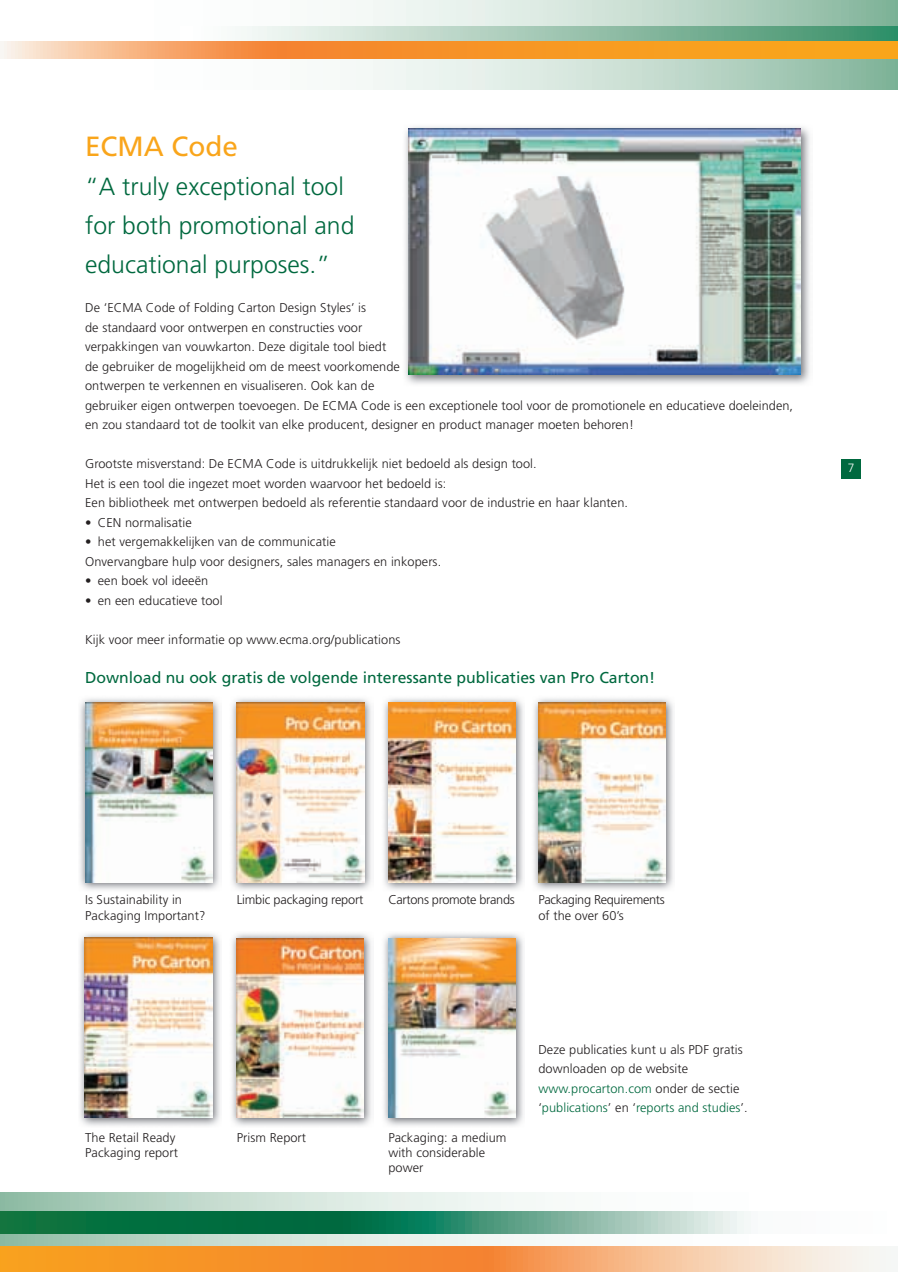
<style>
.page{position:relative;width:898px;height:1272px;background:#fff}
.page>*{position:absolute;margin:0;border:0;box-sizing:border-box;transform-origin:0 0}
.t1{font:27.75px "Frutiger LT Std";color:#f9a51b}
.t2{font:300 24.75px/39px "Frutiger LT Std";color:#00693f}
.t3{font:15.75px "Frutiger LT Std";color:#00693f}
.t4{font:300 12.75px/19.5px "Frutiger LT Std";letter-spacing:.005em;color:#231f20}
.t5{font:300 12.75px/15.3px "Frutiger LT Std";letter-spacing:-.025em;color:#231f20}
.t6{font:300 12.75px "Frutiger LT Std";letter-spacing:-.015em;color:#231f20}
.t7{font:300 12px "Frutiger LT Std";color:#fff}
.s1{color:#00693f}
</style>
<div class="page">
<svg style="left:0;top:0;width:897px;height:89px"></svg>
<div style="left:181px;top:27px;width:716px;height:29px;background:linear-gradient(to right,#fff,#3a8e67)"></div>
<svg style="left:0;top:1192px;width:751px;height:54px"></svg>
<svg style="left:0;top:1211px;width:751px;height:22px"></svg>
<svg style="left:0;top:41px;width:897px;height:17px"></svg>
<svg style="left:0;top:1246px;width:886px;height:25px"></svg>
<img style="left:80px;top:698px;width:139px;height:192px">
<img style="left:85px;top:702px;width:127px;height:180px">
<img style="left:405px;top:126px;width:405px;height:258px">
<img style="left:408px;top:129px;width:392px;height:245px">
<img style="left:232px;top:698px;width:139px;height:192px">
<img style="left:237px;top:702px;width:127px;height:180px">
<img style="left:384px;top:698px;width:139px;height:192px">
<img style="left:388px;top:702px;width:127px;height:180px">
<img style="left:534px;top:698px;width:139px;height:192px">
<img style="left:538px;top:702px;width:126px;height:180px">
<img style="left:80px;top:933px;width:140px;height:193px">
<img style="left:85px;top:938px;width:127px;height:179px">
<img style="left:232px;top:933px;width:139px;height:193px">
<img style="left:236px;top:938px;width:127px;height:179px">
<img style="left:384px;top:933px;width:139px;height:193px">
<img style="left:388px;top:938px;width:127px;height:179px">
<div style="left:841px;top:459px;width:19px;height:20px;background:#00693f"></div>
<h1 class="t1" style="left:85px;top:130px;width:154px">ECMA Code</h1>
<h2 class="t2" style="left:85px;top:167px;width:271px">“A truly exceptional tool for both promotional and educational purposes.”</h2>
<p class="t4" style="left:85px;top:298px;width:709px">De ‘ECMA Code of Folding Carton Design Styles’ is<br>de standaard voor ontwerpen en constructies voor<br>verpakkingen van vouwkarton. Deze digitale tool biedt<br>de gebruiker de mogelijkheid om de meest voorkomende<br>ontwerpen te verkennen en visualiseren. Ook kan de<br>gebruiker eigen ontwerpen toevoegen. De ECMA Code is een exceptionele tool voor de promotionele en educatieve doeleinden, en zou standaard tot de toolkit van elke producent, designer en product manager moeten behoren!</p>
<p class="t4" style="left:85px;top:454px;width:544px">Grootste misverstand: De ECMA Code is uitdrukkelijk niet bedoeld als design tool.<br>Het is een tool die ingezet moet worden waarvoor het bedoeld is:<br>Een bibliotheek met ontwerpen bedoeld als referentie standaard voor de industrie en haar klanten.</p>
<p class="t4" style="left:85px;top:512px;width:108px">• CEN normalisatie</p>
<p class="t4" style="left:85px;top:532px;width:357px">• het vergemakkelijken van de communicatie<br>Onvervangbare hulp voor designers, sales managers en inkopers.</p>
<p class="t4" style="left:85px;top:571px;width:125px">• een boek vol ideeën</p>
<p class="t4" style="left:85px;top:590px;width:139px">• en een educatieve tool</p>
<p class="t4" style="left:85px;top:629px;width:317px">Kijk voor meer informatie op www.ecma.org/publications</p>
<p class="t3" style="left:85px;top:668px;width:571px">Download nu ook gratis de volgende interessante publicaties van Pro Carton!</p>
<p class="t7" style="left:847px;top:461px;width:8px">7</p>
<p class="t4" style="left:85px;top:892px;width:122px;line-height:15.3px">Is Sustainability in<br>Packaging Important?</p>
<p class="t6" style="left:237px;top:892px;width:128px">Limbic packaging report</p>
<p class="t5" style="left:388px;top:892px;width:128px">Cartons promote brands</p>
<p class="t5" style="left:538px;top:892px;width:128px">Packaging Requirements of the over 60’s</p>
<p class="t4" style="left:85px;top:1129px;width:94px;line-height:15.3px">The Retail Ready<br>Packaging report</p>
<p class="t4" style="left:237px;top:1127px;width:71px">Prism Report</p>
<p class="t4" style="left:388px;top:1129px;width:120px;line-height:15.3px">Packaging: a medium with considerable power</p>
<p class="t4" style="left:538px;top:1039px;width:211px">Deze publicaties kunt u als PDF gratis downloaden op de website <span class="s1">www.procarton.com</span> onder de sectie ‘<span class="s1">publications</span>’ en ‘<span class="s1">reports and studies</span>’.</p>
</div>
